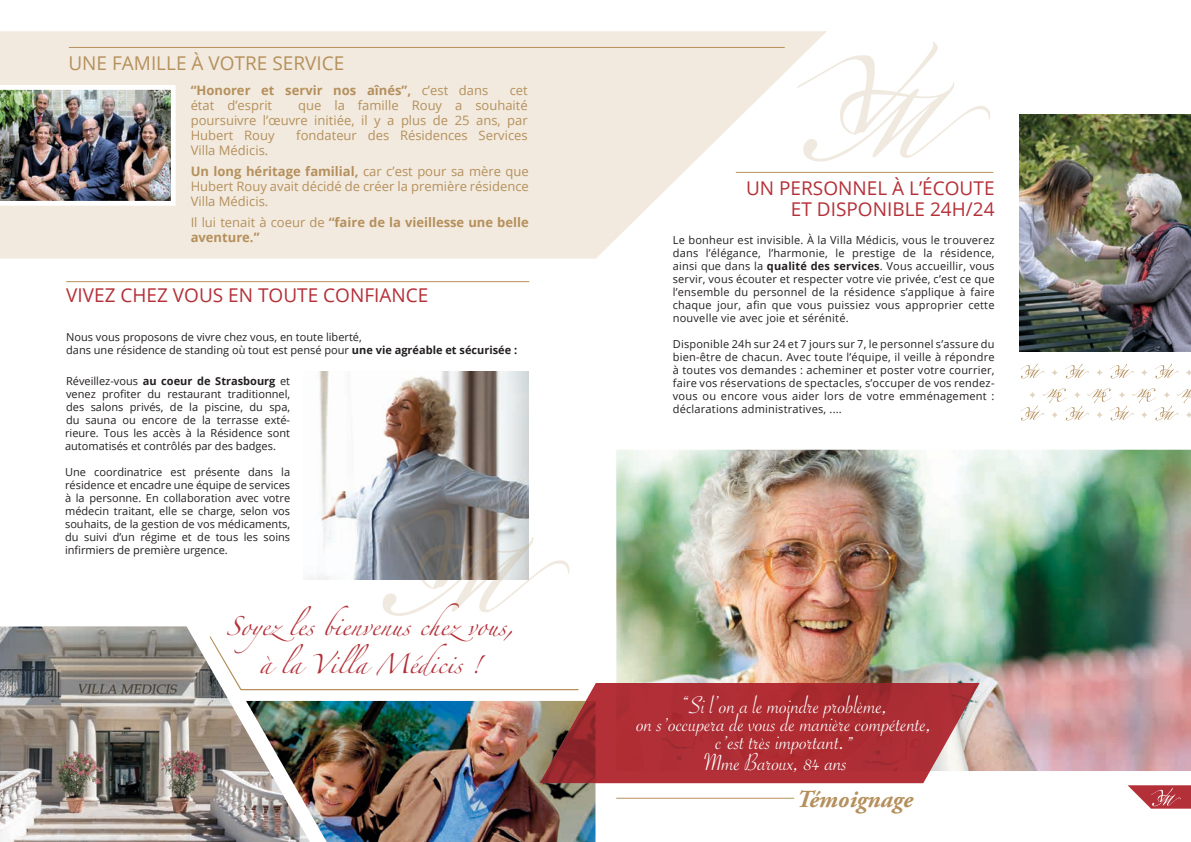
<style>
.page{position:relative;width:1191px;height:842px;background:#fff}
.page>*{position:absolute;margin:0;border:0;box-sizing:border-box;transform-origin:0 0}
.t1{font:26px/21px "Savoye Let Plain";color:#fff;text-align:center}
.t2{font:italic 700 24.5px "Adobe Garamond Pro";color:#b5905d}
.t3{font:19px/21px "Open Sans";color:#b43038;text-align:right}
.t4{font:19px "Open Sans";color:#b5905d}
.t5{font:17.4px/37.6px "Zapfino";color:#b43038;text-align:center}
.t6{font:13px/15px "Open Sans";color:#b5905d}
.t7{font:700 13px/15px "Open Sans";color:#b5905d}
.t8{font:11px/13px "Open Sans";color:#231f20;text-align:justify}
.s1{font-weight:400}
.s2{font-weight:700}
</style>
<div class="page">
<hr style="left:616px;top:798px;width:178px;height:1px;background:#b5905d">
<img style="left:616px;top:450px;width:575px;height:321px">
<svg style="left:580px;top:683px;width:399px;height:100px;background:#b13a40"></svg>
<hr style="left:66px;top:281px;width:463px;height:1px;background:#b5905d">
<hr style="left:736px;top:172px;width:257px;height:1px;background:#b5905d">
<img style="left:0;top:626px;width:182px;height:216px">
<svg style="left:827px;top:41px;width:163px;height:120px"></svg>
<svg style="left:0;top:31px;width:827px;height:228px;fill:#f2eade"></svg>
<hr style="left:69px;top:47px;width:715px;height:1px;background:#b5905d">
<svg style="left:1127px;top:785px;width:64px;height:24px"></svg>
<svg style="left:1020px;top:363px;width:24px;height:16px"></svg>
<svg style="left:1065px;top:363px;width:24px;height:16px"></svg>
<svg style="left:1110px;top:363px;width:23px;height:16px"></svg>
<svg style="left:1154px;top:363px;width:24px;height:16px"></svg>
<svg style="left:1050px;top:369px;width:8px;height:7px"></svg>
<svg style="left:1095px;top:369px;width:8px;height:7px"></svg>
<svg style="left:1140px;top:369px;width:8px;height:7px"></svg>
<svg style="left:1186px;top:369px;width:5px;height:7px"></svg>
<svg style="left:1020px;top:388px;width:171px;height:33px"></svg>
<img style="left:1019px;top:114px;width:172px;height:237px">
<img style="left:319px;top:371px;width:210px;height:124px">
<img style="left:0;top:85px;width:176px;height:121px">
<img style="left:182px;top:495px;width:398px;height:347px">
<h3 class="t4" style="left:68px;top:50px;width:277px">UNE FAMILLE À VOTRE SERVICE</h3>
<p class="t7" style="left:191px;top:82px;width:299px">“Honorer et servir nos aînés”, <span class="s1">c’est dans</span></p>
<p class="t6" style="left:510px;top:82px;width:20px">cet</p>
<p class="t6" style="left:191px;top:97px;width:83px">état d’esprit</p>
<p class="t6" style="left:191px;top:97px;width:339px;text-align:justify;text-indent:107px">que la famille Rouy a souhaité poursuivre l’œuvre initiée, il y a plus de 25 ans, par Hubert Rouy</p>
<p class="t6" style="left:296px;top:127px;width:233px">fondateur des Résidences Services</p>
<p class="t6" style="left:191px;top:139px;width:340px;line-height:21px">Villa Médicis.<br><span class="s2">Un long héritage familial,</span> car c’est pour sa mère que</p>
<p class="t6" style="left:191px;top:178px;width:340px">Hubert Rouy avait décidé de créer la première résidence<br>Villa Médicis.</p>
<p class="t7" style="left:191px;top:214px;width:340px"><span class="s1">Il lui tenait à coeur de</span> “faire de la vieillesse une belle aventure.”</p>
<h3 class="t3" style="left:66px;top:284px;width:364px">VIVEZ CHEZ VOUS EN TOUTE CONFIANCE</h3>
<p class="t8" style="left:66px;top:330px;width:452px">Nous vous proposons de vivre chez vous, en toute liberté,<br>dans une résidence de standing où tout est pensé pour <span class="s2">une vie agréable et sécurisée :</span></p>
<p class="t8" style="left:65px;top:374px;width:227px">Réveillez-vous <span class="s2">au coeur de Strasbourg</span> et venez profiter du restaurant traditionnel, des salons privés, de la piscine, du spa, du sauna ou encore de la terrasse exté&shy;rieure. Tous les accès à la Résidence sont automatisés et contrôlés par des badges.</p>
<p class="t8" style="left:65px;top:465px;width:227px">Une coordinatrice est présente dans la résidence et encadre une équipe de services à la personne. En collaboration avec votre médecin traitant, elle se charge, selon vos souhaits, de la gestion de vos médicaments, du suivi d’un régime et de tous les soins infirmiers de première urgence.</p>
<h3 class="t5" style="left:226px;top:610px;width:289px">Soyezles bienvenus chezvous, à la Villa Médicis !</h3>
<h3 class="t3" style="left:746px;top:177px;width:250px">UN PERSONNEL À L’ÉCOUTE<br>ET DISPONIBLE 24H/24</h3>
<p class="t8" style="left:673px;top:233px;width:323px">Le bonheur est invisible. À la Villa Médicis, vous le trouverez dans l’élégance, l’harmonie, le prestige de la résidence, ainsi que dans la <span class="s2">qualité des services</span>. Vous accueillir, vous servir, vous écouter et respecter votre vie privée, c’est ce que l’ensemble du personnel de la résidence s’applique à faire chaque jour, afin que vous puissiez vous approprier cette nouvelle vie avec joie et sérénité.</p>
<p class="t8" style="left:673px;top:337px;width:323px">Disponible 24h sur 24 et 7 jours sur 7, le personnel s’assure du bien-être de chacun. Avec toute l’équipe, il veille à répondre à toutes vos demandes : acheminer et poster votre courrier, faire vos réservations de spectacles, s’occuper de vos rendez&shy;vous ou encore vous aider lors de votre emménagement : déclarations administratives, ....</p>
<h1 class="t1" style="left:681px;top:695px;width:209px">“Si l’on a le moindre problème,</h1>
<h1 class="t1" style="left:636px;top:713px;width:297px">on s’occupera de vous de manière compétente,</h1>
<h1 class="t1" style="left:704px;top:731px;width:151px">c’est très important.”<br>Mme Baroux, 84 ans</h1>
<h2 class="t2" style="left:796px;top:785px;width:118px">Témoignage</h2>
</div>
